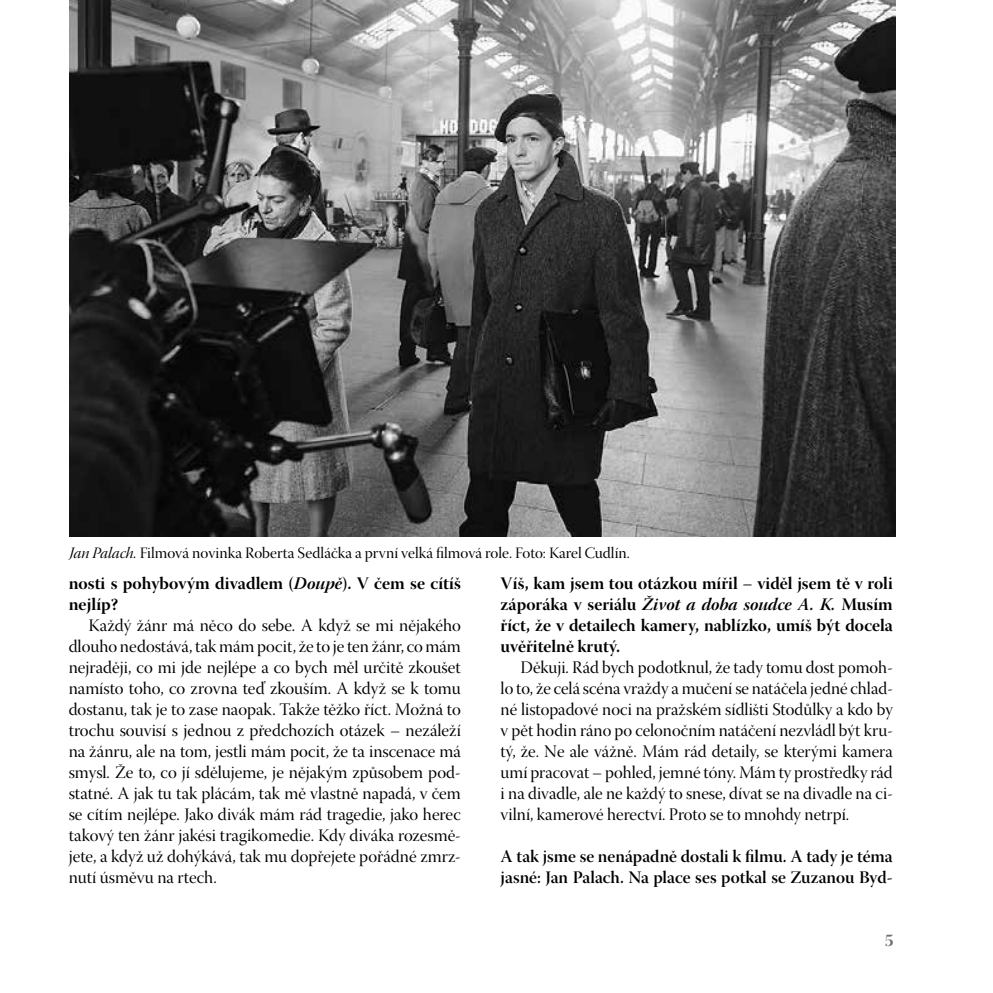
<style>
.page{position:relative;width:993px;height:993px;background:#fff}
.page>*{position:absolute;margin:0;border:0;box-sizing:border-box;transform-origin:0 0}
.Bez{font:17.5px/21px "Warnock Pro Disp";color:#000;text-align:justify}
.Otázka{font:17.5px/21px "Warnock Pro Bold Disp";color:#000}
.Otázka-2{font:17.5px/21px "Warnock Pro Semibold Disp";color:#000}
.t1{font:17.5px "Warnock Pro Bold Disp";color:#6f6f6e}
.Popiska_foto{font:15.75px "Warnock Pro Disp";color:#000}
.s1{font-family:"Warnock Pro It Disp"}
.s2{font-family:"Warnock Pro Bold It Disp"}
</style>
<div class="page">
<img style="left:69px;top:0;width:826px;height:536px">
<p class="Popiska_foto" style="left:69px;top:544px;width:561px"><span class="s1">Jan Palach.</span> Filmová novinka Roberta Sedláčka a první velká filmová role. Foto: Karel Cudlín.</p>
<p class="Otázka" style="left:69px;top:571px;width:393px">nosti s pohybovým divadlem (<span class="s2">Doupě</span>). V čem se cítíš nejlíp?</p>
<p class="Bez" style="left:69px;top:616px;width:393px;text-indent:20px">Každý žánr má něco do sebe. A když se mi nějakého dlouho nedostává, tak mám pocit, že to je ten žánr, co mám nejraději, co mi jde nejlépe a co bych měl určitě zkoušet namísto toho, co zrovna teď zkouším. A když se k tomu dostanu, tak je to zase naopak. Takže těžko říct. Možná to trochu souvisí s jednou z předchozích otázek – nezáleží na žánru, ale na tom, jestli mám pocit, že ta inscenace má smysl. Že to, co jí sdělujeme, je nějakým způsobem pod&shy;statné. A jak tu tak plácám, tak mě vlastně napadá, v čem se cítím nejlépe. Jako divák mám rád tragedie, jako herec takový ten žánr jakési tragikomedie. Kdy diváka rozesmě&shy;jete, a když už dohýkává, tak mu dopřejete pořádné zmrz&shy;nutí úsměvu na rtech.</p>
<p class="Otázka" style="left:500px;top:571px;width:393px;text-align:justify">Víš, kam jsem tou otázkou mířil – viděl jsem tě v roli záporáka v seriálu <span class="s2">Život a doba soudce A. K.</span> Musím říct, že v detailech kamery, nablízko, umíš být docela uvěřitelně krutý.</p>
<p class="Bez" style="left:500px;top:658px;width:393px;text-indent:20px">Děkuji. Rád bych podotknul, že tady tomu dost pomoh&shy;lo to, že celá scéna vraždy a mučení se natáčela jedné chlad&shy;né listopadové noci na pražském sídlišti Stodůlky a kdo by v pět hodin ráno po celonočním natáčení nezvládl být kru&shy;tý, že. Ne ale vážně. Mám rád detaily, se kterými kamera umí pracovat – pohled, jemné tóny. Mám ty prostředky rád i na divadle, ale ne každý to snese, dívat se na divadle na ci&shy;vilní, kamerové herectví. Proto se to mnohdy netrpí.</p>
<p class="Otázka-2" style="left:500px;top:844px;width:393px">A tak jsme se nenápadně dostali k filmu. A tady je téma jasné: Jan Palach. Na place ses potkal se Zuzanou Byd-</p>
<p class="t1" style="left:884px;top:929px;width:10px">5</p>
</div>
